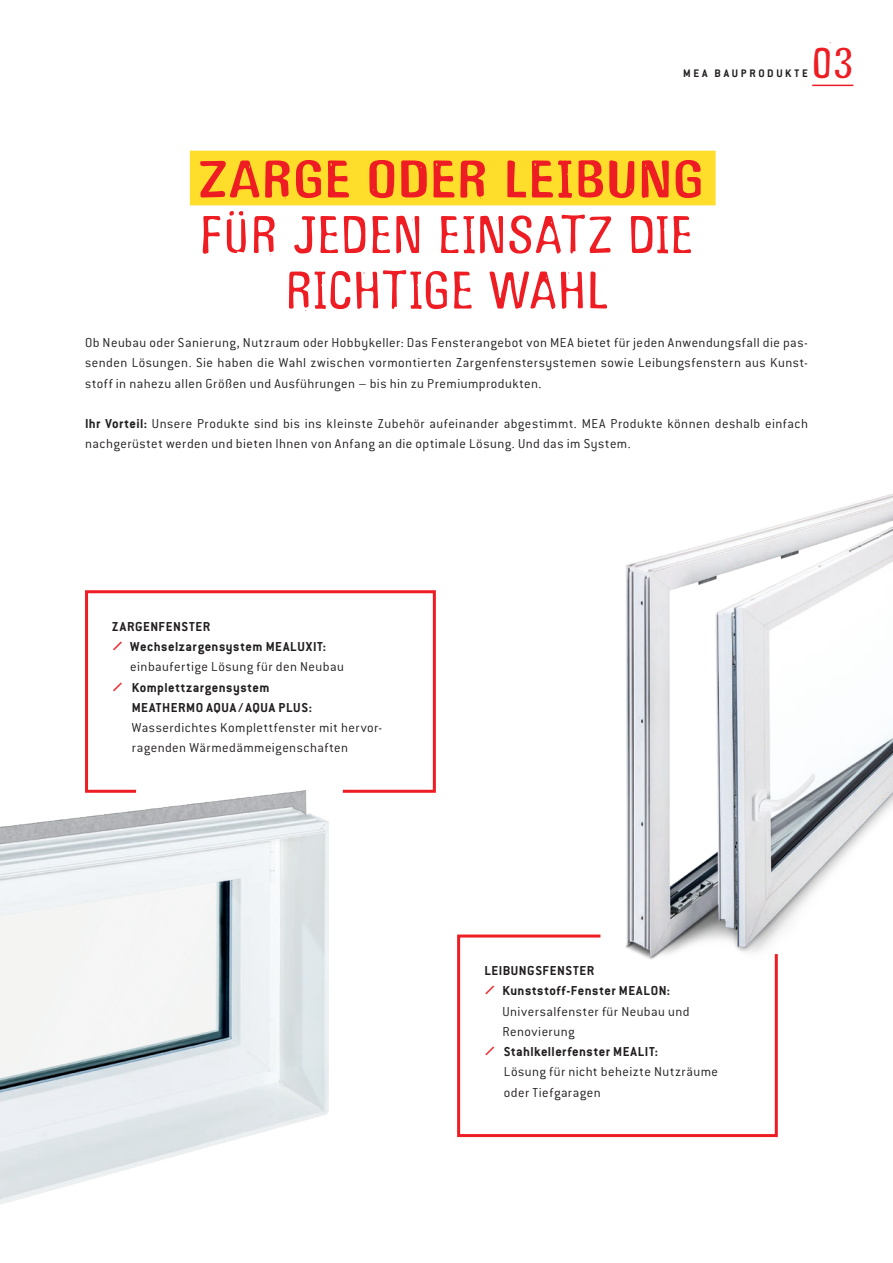
<style>
.page{position:relative;width:893px;height:1263px;background:#fff}
.page>*{position:absolute;margin:0;border:0;box-sizing:border-box;transform-origin:0 0}
.Headline_Gagamond_Me{font:500 55.5px/55.5px "Gagamond MEA";letter-spacing:.035em;color:#ee1d23;text-align:center}
.t1{font:500 45px "Gagamond MEA";color:#ee1d23}
.Fließtext{font:300 14.25px/20.2px "Conduit ITC Pro";letter-spacing:.03em;color:#231f20;text-align:justify}
.Bulletpoint_Light{font:300 14.25px/20.2px "Conduit ITC Pro";letter-spacing:.035em;color:#231f20}
.Bulletpoints{font:700 14.25px "Conduit ITC Pro";letter-spacing:.04em;color:#231f20}
.t2{font:700 12px "Conduit ITC Pro";letter-spacing:.225em;color:#231f20}
.s1{font-weight:700}
</style>
<div class="page">
<svg style="left:85px;top:590px;width:351px;height:203px"></svg>
<svg style="left:457px;top:934px;width:321px;height:204px"></svg>
<img style="left:621px;top:493px;width:272px;height:467px">
<img style="left:0;top:790px;width:328px;height:415px">
<div style="left:190px;top:151px;width:526px;height:54px;background:#ffdd2b"></div>
<hr style="left:812px;top:85px;width:41px;height:1px;background:#ee1d23">
<svg style="left:113px;top:641px;width:9px;height:9px"></svg>
<svg style="left:113px;top:682px;width:9px;height:9px"></svg>
<svg style="left:485px;top:986px;width:9px;height:9px"></svg>
<svg style="left:485px;top:1046px;width:9px;height:9px"></svg>
<h2 class="t1" style="left:812px;top:39px;width:43px">03</h2>
<p class="t2" style="left:683px;top:66px;width:126px">MEA BAUPRODUKTE</p>
<p class="Headline_Gagamond_Me" style="left:200px;top:152px;width:505px"><span class="s1">ZARGE ODER LEIBUNG<br></span>FÜR JEDEN EINSATZ DIE<br>RICHTIGE WAHL</p>
<p class="Fließtext" style="left:85px;top:333px;width:724px">Ob Neubau oder Sanierung, Nutzraum oder Hobbykeller: Das Fensterangebot von MEA bietet für jeden Anwendungsfall die pas&shy;senden Lösungen. Sie haben die Wahl zwischen vormontierten Zargenfenstersystemen sowie Leibungsfenstern aus Kunst&shy;stoff in nahezu allen Größen und Ausführungen – bis hin zu Premiumprodukten.</p>
<p class="Fließtext" style="left:85px;top:414px;width:724px"><span class="s1">Ihr Vorteil:</span> Unsere Produkte sind bis ins kleinste Zubehör aufeinander abgestimmt. MEA Produkte können deshalb einfach nachgerüstet werden und bieten Ihnen von Anfang an die optimale Lösung. Und das im System.</p>
<p class="Bulletpoints" style="left:112px;top:618px;width:99px">ZARGENFENSTER</p>
<p class="Bulletpoint_Light" style="left:130px;top:636px;width:215px"><span class="s1">Wechselzargensystem MEALUXIT: </span>einbaufertige Lösung für den Neubau</p>
<p class="Bulletpoint_Light" style="left:132px;top:677px;width:252px"><span class="s1">Komplettzargensystem<br>MEATHERMO AQUA / AQUA PLUS:<br></span>Wasserdichtes Komplettfenster mit hervor&shy;ragenden Wärmedämmeigenschaften</p>
<p class="Bulletpoints" style="left:484px;top:962px;width:111px">LEIBUNGSFENSTER</p>
<p class="Bulletpoint_Light" style="left:502px;top:981px;width:189px"><span class="s1">Kunststoff-Fenster MEALON:<br></span>Universalfenster für Neubau und<br>Renovierung</p>
<p class="Bulletpoint_Light" style="left:504px;top:1041px;width:216px"><span class="s1">Stahlkellerfenster MEALIT:<br></span>Lösung für nicht beheizte Nutzräume oder Tiefgaragen</p>
</div>
